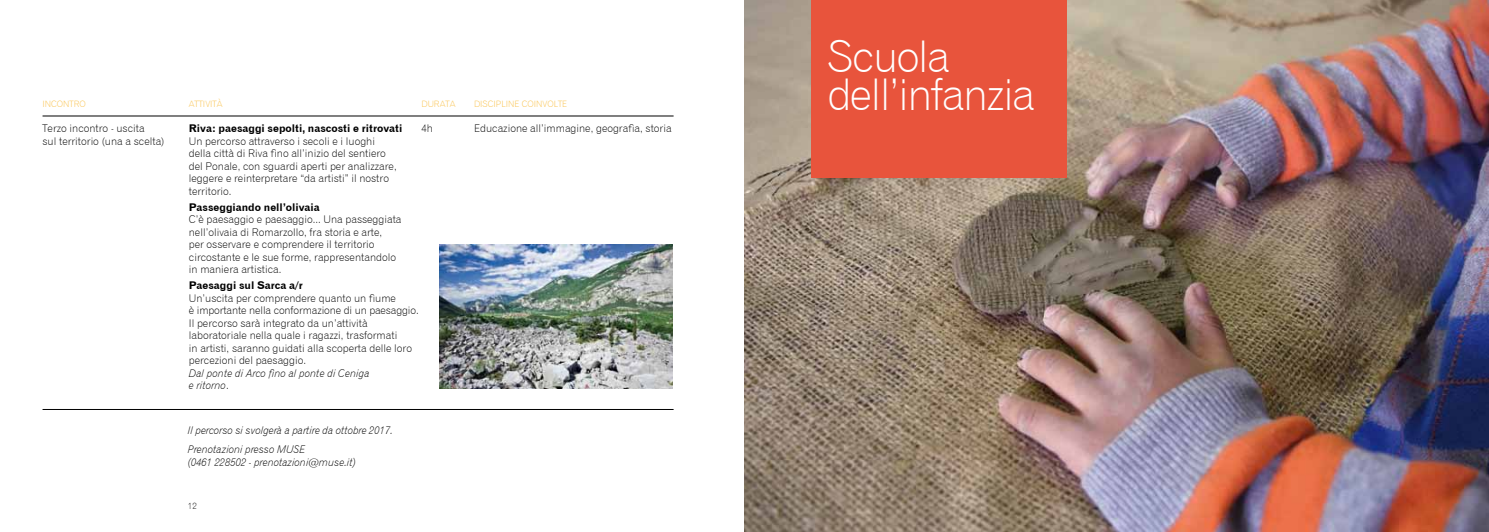
<style>
.page{position:relative;width:1489px;height:532px;background:#fff}
.page>*{position:absolute;margin:0;border:0;box-sizing:border-box;transform-origin:0 0}
.t1{font:43.75px/37.4px "Gothic 720 BT Light B";letter-spacing:-.04em;color:#fff}
.t2{font:10.62px/12.5px "Gothic 720 BT Light B";color:#000}
.t3{font:10.62px/12.5px "Gothic 720 BT Light Italic B";letter-spacing:-.01em;color:#000}
.t4{font:10.62px "Gothic 720 BT Bold B";color:#000}
.t5{font:8.75px "Gothic 720 BT Light B";color:#fabf43}
.t6{font:8.75px "Gothic 720 BT Light B";color:#000}
.s1{font-family:"Gothic 720 BT Light B"}
</style>
<div class="page">
<img style="left:439px;top:245px;width:234px;height:144px">
<hr style="left:43px;top:116px;width:630px;height:1px;background:#000">
<hr style="left:43px;top:409px;width:630px;height:1px;background:#000">
<img style="left:744px;top:0;width:744px;height:531px">
<div style="left:811px;top:0;width:256px;height:177px;background:#e8543c"></div>
<p class="t5" style="left:43px;top:99px;width:45px">INCONTRO</p>
<p class="t5" style="left:189px;top:99px;width:35px">ATTIVITÀ</p>
<p class="t5" style="left:421px;top:99px;width:35px">DURATA</p>
<p class="t5" style="left:474px;top:99px;width:95px">DISCIPLINE COINVOLTE</p>
<p class="t2" style="left:43px;top:122px;width:104px">Terzo incontro - uscita</p>
<p class="t4" style="left:189px;top:122px;width:215px">Riva: paesaggi sepolti, nascosti e ritrovati</p>
<p class="t2" style="left:421px;top:122px;width:13px">4h</p>
<p class="t2" style="left:474px;top:122px;width:199px">Educazione all’immagine, geografia, storia</p>
<p class="t2" style="left:43px;top:134px;width:123px">sul territorio (una a scelta)</p>
<p class="t2" style="left:189px;top:134px;width:209px">Un percorso attraverso i secoli e i luoghi della città di Riva fino all’inizio del sentiero del Ponale, con sguardi aperti per analizzare, leggere e reinterpretare “da artisti” il nostro territorio.</p>
<p class="t4" style="left:189px;top:200px;width:132px">Passeggiando nell’olivaia</p>
<p class="t2" style="left:189px;top:213px;width:214px">C’è paesaggio e paesaggio... Una passeggiata nell’olivaia di Romarzollo, fra storia e arte,<br>per osservare e comprendere il territorio circostante e le sue forme, rappresentandolo in maniera artistica.</p>
<p class="t4" style="left:189px;top:279px;width:116px">Paesaggi sul Sarca a/r</p>
<p class="t2" style="left:189px;top:291px;width:231px">Un’uscita per comprendere quanto un fiume<br>è importante nella conformazione di un paesaggio.<br>Il percorso sarà integrato da un’attività laboratoriale nella quale i ragazzi, trasformati<br>in artisti, saranno guidati alla scoperta delle loro percezioni del paesaggio.</p>
<p class="t3" style="left:189px;top:366px;width:182px">Dal ponte di Arco fino al ponte di Ceniga e ritorno<span class="s1">.</span></p>
<p class="t3" style="left:188px;top:419px;width:207px;line-height:19.6px">Il percorso si svolgerà a partire da ottobre 2017.<br>Prenotazioni presso MUSE</p>
<p class="t3" style="left:188px;top:455px;width:170px">(0461 228502 - prenotazioni@muse.it)</p>
<p class="t6" style="left:188px;top:500px;width:10px">12</p>
<h1 class="t1" style="left:827px;top:38px;width:209px">Scuola dell’infanzia</h1>
</div>
